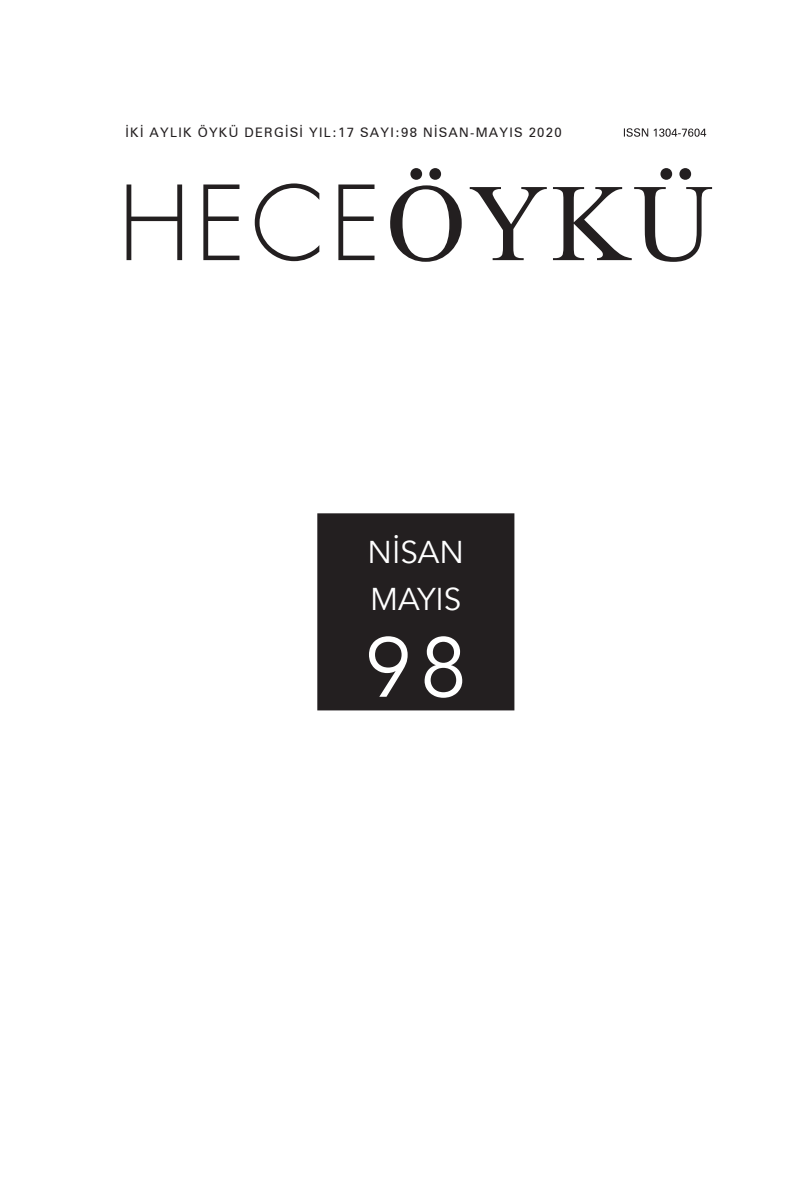
<style>
.page{position:relative;width:797px;height:1194px;background:#fff}
.page>*{position:absolute;margin:0;border:0;box-sizing:border-box;transform-origin:0 0}
.t1{font:300 100.27px "Beatles";color:#231f20}
.t2{font:84px "Avenir";color:#fff}
.t3{font:31.5px "Avenir";color:#fff}
.t4{font:13.12px "Zurich BT";letter-spacing:.095em;color:#231f20}
.s1{font-family:"Times New Roman";font-weight:400;font-size:110.25px}
</style>
<div class="page">
<svg style="left:624px;top:128px;width:82px;height:9px"></svg>
<div style="left:318px;top:514px;width:195px;height:195px;background:#231f20"></div>
<div style="left:317px;top:513px;width:197px;height:197px;border:2px solid #231f20"></div>
<p class="t4" style="left:125px;top:123px;width:437px">İKİ AYLIK ÖYKÜ DERGİSİ YIL:17 SAYI:98 NİSAN-MAYIS 2020</p>
<p class="t1" style="left:118px;top:159px;width:596px">HECE<span class="s1">ÖYKÜ</span></p>
<p class="t3" style="left:367px;top:533px;width:98px">NİSAN</p>
<p class="t3" style="left:370px;top:581px;width:93px">MAYIS</p>
<p class="t2" style="left:365px;top:617px;width:103px">98</p>
</div>
